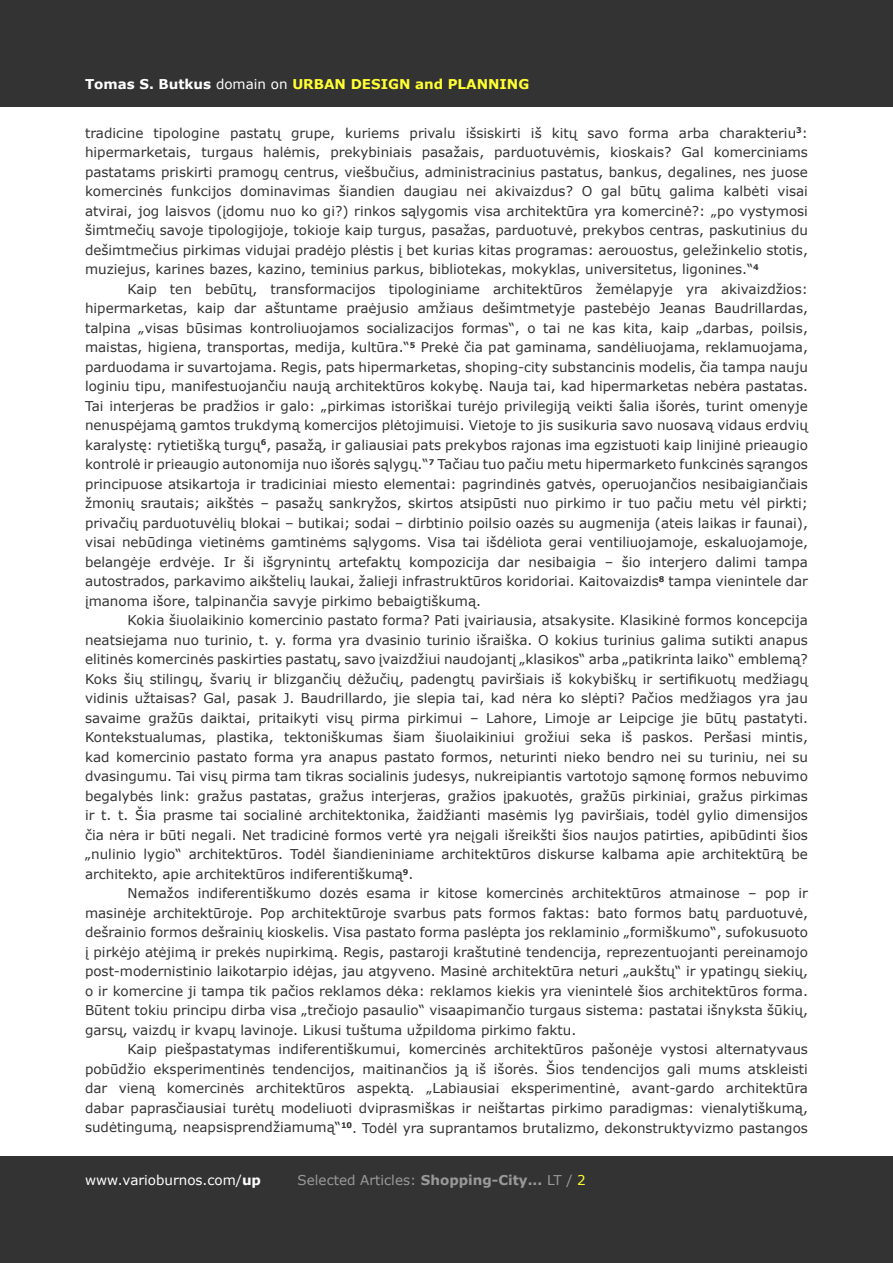
<style>
.page{position:relative;width:893px;height:1263px;background:#fff}
.page>*{position:absolute;margin:0;border:0;box-sizing:border-box;transform-origin:0 0}
.t1{font:13.5px/19.5px "Verdana";color:#333;text-align:justify}
.t2{font:700 13.5px "Verdana";color:#ff3}
.t3{font:13.5px "Verdana";color:#999}
.t4{font:13.5px "Verdana";color:#fff}
.s1{color:#fff}
.s2{font-weight:400;color:#fff}
.s3{font-weight:700}
.s4{color:#ff3}
</style>
<div class="page">
<div style="left:0;top:0;width:893px;height:106px;background:#333"></div>
<div style="left:0;top:1157px;width:893px;height:106px;background:#333"></div>
<p class="t2" style="left:85px;top:75px;width:446px"><span class="s1">Tomas S. Butkus</span> <span class="s2">domain on</span> URBAN DESIGN and PLANNING</p>
<p class="t1" style="left:85px;top:123px;width:724px">tradicine tipologine pastatų grupe, kuriems privalu išsiskirti iš kitų savo forma arba charakteriu<sup>3</sup>: hipermarketais, turgaus halėmis, prekybiniais pasažais, parduotuvėmis, kioskais? Gal komerciniams pastatams priskirti pramogų centrus, viešbučius, administracinius pastatus, bankus, degalines, nes juose komercinės funkcijos dominavimas šiandien daugiau nei akivaizdus? O gal būtų galima kalbėti visai atvirai, jog laisvos (įdomu nuo ko gi?) rinkos sąlygomis visa architektūra yra komercinė?: „po vystymosi šimtmečių savoje tipologijoje, tokioje kaip turgus, pasažas, parduotuvė, prekybos centras, paskutinius du dešimtmečius pirkimas vidujai pradėjo plėstis į bet kurias kitas programas: aerouostus, geležinkelio stotis, muziejus, karines bazes, kazino, teminius parkus, bibliotekas, mokyklas, universitetus, ligonines.“<sup>4</sup></p>
<p class="t1" style="left:85px;top:279px;width:724px;text-indent:43px">Kaip ten bebūtų, transformacijos tipologiniame architektūros žemėlapyje yra akivaizdžios: hipermarketas, kaip dar aštuntame praėjusio amžiaus dešimtmetyje pastebėjo Jeanas Baudrillardas, talpina „visas būsimas kontroliuojamos socializacijos formas“, o tai ne kas kita, kaip „darbas, poilsis, maistas, higiena, transportas, medija, kultūra.“<sup>5</sup> Prekė čia pat gaminama, sandėliuojama, reklamuojama, parduodama ir suvartojama. Regis, pats hipermarketas, shoping-city substancinis modelis, čia tampa nauju loginiu tipu, manifestuojančiu naują architektūros kokybę. Nauja tai, kad hipermarketas nebėra pastatas.<br>Tai interjeras be pradžios ir galo: „pirkimas istoriškai turėjo privilegiją veikti šalia išorės, turint omenyje nenuspėjamą gamtos trukdymą komercijos plėtojimuisi. Vietoje to jis susikuria savo nuosavą vidaus erdvių karalystę: rytietišką turgų<sup>6</sup>, pasažą, ir galiausiai pats prekybos rajonas ima egzistuoti kaip linijinė prieaugio kontrolė ir prieaugio autonomija nuo išorės sąlygų.“<sup>7</sup> Tačiau tuo pačiu metu hipermarketo funkcinės sąrangos principuose atsikartoja ir tradiciniai miesto elementai: pagrindinės gatvės, operuojančios nesibaigiančiais žmonių srautais; aikštės – pasažų sankryžos, skirtos atsipūsti nuo pirkimo ir tuo pačiu metu vėl pirkti; privačių parduotuvėlių blokai – butikai; sodai – dirbtinio poilsio oazės su augmenija (ateis laikas ir faunai), visai nebūdinga vietinėms gamtinėms sąlygoms. Visa tai išdėliota gerai ventiliuojamoje, eskaluojamoje, belangėje erdvėje. Ir ši išgrynintų artefaktų kompozicija dar nesibaigia – šio interjero dalimi tampa autostrados, parkavimo aikštelių laukai, žalieji infrastruktūros koridoriai. Kaitovaizdis<sup>8</sup> tampa vienintele dar įmanoma išore, talpinančia savyje pirkimo bebaigtiškumą.</p>
<p class="t1" style="left:85px;top:611px;width:724px;text-indent:43px">Kokia šiuolaikinio komercinio pastato forma? Pati įvairiausia, atsakysite. Klasikinė formos koncepcija neatsiejama nuo turinio, t. y. forma yra dvasinio turinio išraiška. O kokius turinius galima sutikti anapus elitinės komercinės paskirties pastatų, savo įvaizdžiui naudojantį „klasikos“ arba „patikrinta laiko“ emblemą?<br>Koks šių stilingų, švarių ir blizgančių dėžučių, padengtų paviršiais iš kokybiškų ir sertifikuotų medžiagų vidinis užtaisas? Gal, pasak J. Baudrillardo, jie slepia tai, kad nėra ko slėpti? Pačios medžiagos yra jau savaime gražūs daiktai, pritaikyti visų pirma pirkimui – Lahore, Limoje ar Leipcige jie būtų pastatyti.<br>Kontekstualumas, plastika, tektoniškumas šiam šiuolaikiniui grožiui seka iš paskos. Peršasi mintis, kad komercinio pastato forma yra anapus pastato formos, neturinti nieko bendro nei su turiniu, nei su dvasingumu. Tai visų pirma tam tikras socialinis judesys, nukreipiantis vartotojo sąmonę formos nebuvimo begalybės link: gražus pastatas, gražus interjeras, gražios įpakuotės, gražūs pirkiniai, gražus pirkimas ir t. t. Šia prasme tai socialinė architektonika, žaidžianti masėmis lyg paviršiais, todėl gylio dimensijos čia nėra ir būti negali. Net tradicinė formos vertė yra neįgali išreikšti šios naujos patirties, apibūdinti šios „nulinio lygio“ architektūros. Todėl šiandieniniame architektūros diskurse kalbama apie architektūrą be architekto, apie architektūros indiferentiškumą<sup>9</sup>.</p>
<p class="t1" style="left:85px;top:884px;width:724px;text-indent:43px">Nemažos indiferentiškumo dozės esama ir kitose komercinės architektūros atmainose – pop ir masinėje architektūroje. Pop architektūroje svarbus pats formos faktas: bato formos batų parduotuvė, dešrainio formos dešrainių kioskelis. Visa pastato forma paslėpta jos reklaminio „formiškumo“, sufokusuoto į pirkėjo atėjimą ir prekės nupirkimą. Regis, pastaroji kraštutinė tendencija, reprezentuojanti pereinamojo post-modernistinio laikotarpio idėjas, jau atgyveno. Masinė architektūra neturi „aukštų“ ir ypatingų siekių, o ir komercine ji tampa tik pačios reklamos dėka: reklamos kiekis yra vienintelė šios architektūros forma.<br>Būtent tokiu principu dirba visa „trečiojo pasaulio“ visaapimančio turgaus sistema: pastatai išnyksta šūkių, garsų, vaizdų ir kvapų lavinoje. Likusi tuštuma užpildoma pirkimo faktu.</p>
<p class="t1" style="left:85px;top:1040px;width:724px;text-indent:43px">Kaip piešpastatymas indiferentiškumui, komercinės architektūros pašonėje vystosi alternatyvaus pobūdžio eksperimentinės tendencijos, maitinančios ją iš išorės. Šios tendencijos gali mums atskleisti dar vieną komercinės architektūros aspektą. „Labiausiai eksperimentinė, avant-gardo architektūra dabar paprasčiausiai turėtų modeliuoti dviprasmiškas ir neištartas pirkimo paradigmas: vienalytiškumą, sudėtingumą, neapsisprendžiamumą“<sup>10</sup>. Todėl yra suprantamos brutalizmo, dekonstruktyvizmo pastangos</p>
<p class="t3" style="left:298px;top:1170px;width:290px">Selected Articles: <span class="s3">Shopping-City...</span> LT / <span class="s4">2</span></p>
<p class="t4" style="left:85px;top:1170px;width:178px">www.varioburnos.com/<span class="s3">up</span></p>
</div>
